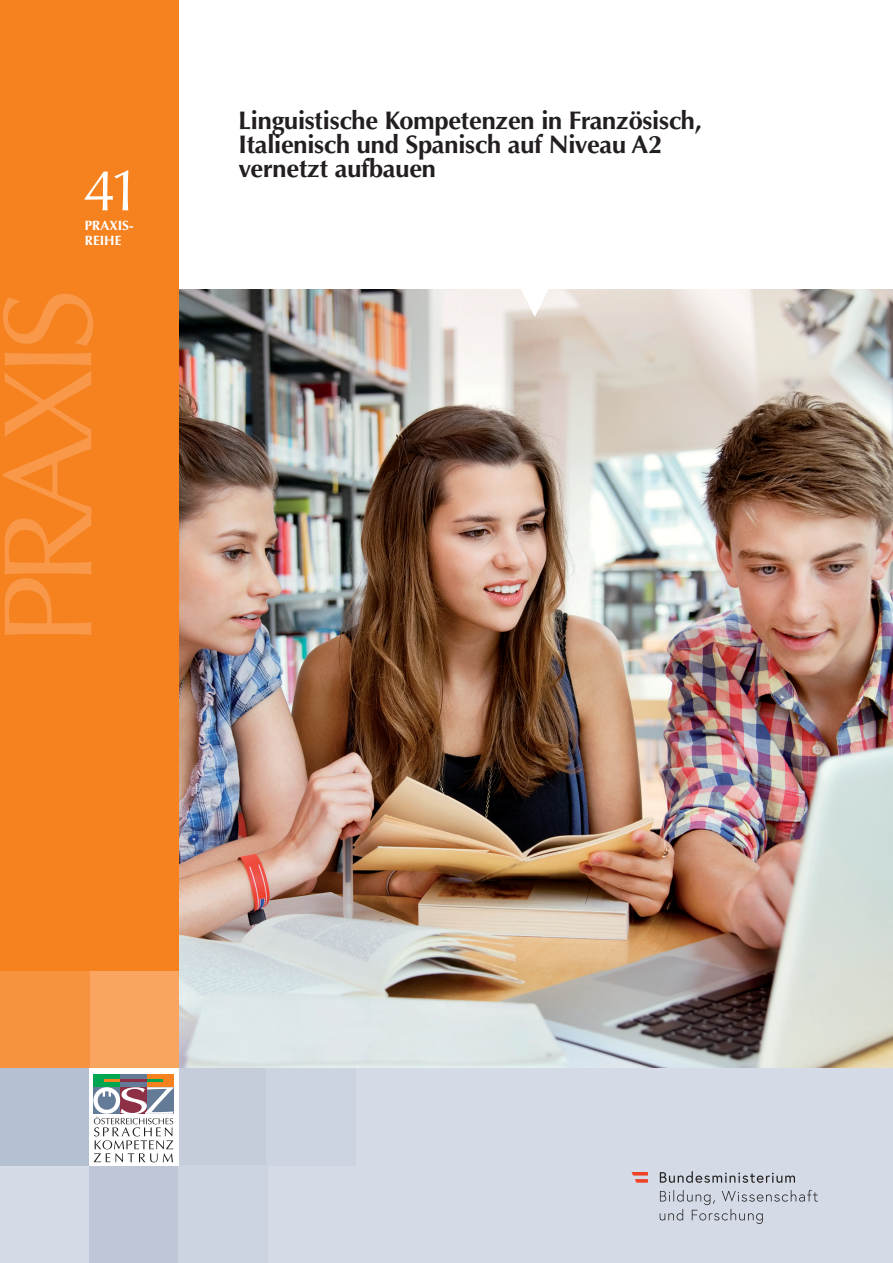
<style>
.page{position:relative;width:893px;height:1263px;background:#fff}
.page>*{position:absolute;margin:0;border:0;box-sizing:border-box;transform-origin:0 0}
.Zahl{font:58.5px "Optima LTCYR";color:#fff}
.Haupttitel{font:700 25.5px/24px "Optima LTCYR";letter-spacing:-.01em;color:#231f20}
.Titel_der_Reihe{font:700 13.5px/15px "Optima LTCYR";color:#fff}
</style>
<div class="page">
<img style="left:178px;top:289px;width:715px;height:780px">
<div style="left:0;top:0;width:178px;height:1263px;background:#f5821f"></div>
<div style="left:89px;top:972px;width:89px;height:97px;background:#f9a45f"></div>
<div style="left:0;top:972px;width:89px;height:97px;background:#f7933e"></div>
<div style="left:0;top:1069px;width:893px;height:194px;background:#d5dbe6"></div>
<div style="left:178px;top:1069px;width:89px;height:97px;background:#c5cddb"></div>
<div style="left:0;top:1069px;width:89px;height:97px;background:#b5c0d2"></div>
<div style="left:266px;top:1069px;width:89px;height:97px;background:#cdd4e1"></div>
<div style="left:89px;top:1166px;width:89px;height:97px;background:#bdc7d7"></div>
<div style="left:178px;top:1166px;width:89px;height:97px;background:#cdd4e1"></div>
<div style="left:89px;top:1069px;width:89px;height:97px;background:#fff"></div>
<div style="left:93px;top:1074px;width:27px;height:13px;background:#00a650"></div>
<div style="left:120px;top:1074px;width:27px;height:13px;background:#647b98"></div>
<div style="left:147px;top:1074px;width:27px;height:13px;background:#f5821f"></div>
<svg style="left:173px;top:1087px;width:1px;height:27px"></svg>
<hr style="left:104px;top:1079px;width:16px;height:3px;background:#f5821f">
<hr style="left:120px;top:1079px;width:27px;height:3px;background:#8d2f45">
<hr style="left:147px;top:1079px;width:16px;height:3px;background:#00a650">
<svg style="left:93px;top:1087px;width:80px;height:75px"></svg>
<svg style="left:3px;top:294px;width:90px;height:341px"></svg>
<svg style="left:521px;top:289px;width:28px;height:28px"></svg>
<svg style="left:660px;top:1190px;width:158px;height:34px"></svg>
<svg style="left:660px;top:1171px;width:135px;height:12px"></svg>
<svg style="left:631px;top:1172px;width:17px;height:11px"></svg>
<p class="Zahl" style="left:83px;top:154px;width:60px">41</p>
<p class="Titel_der_Reihe" style="left:85px;top:218px;width:50px">PRAXIS-<br>REIHE</p>
<h1 class="Haupttitel" style="left:238px;top:108px;width:465px">Linguistische Kompetenzen in Französisch,<br>Italienisch und Spanisch auf Niveau A2 vernetzt aufbauen</h1>
</div>
